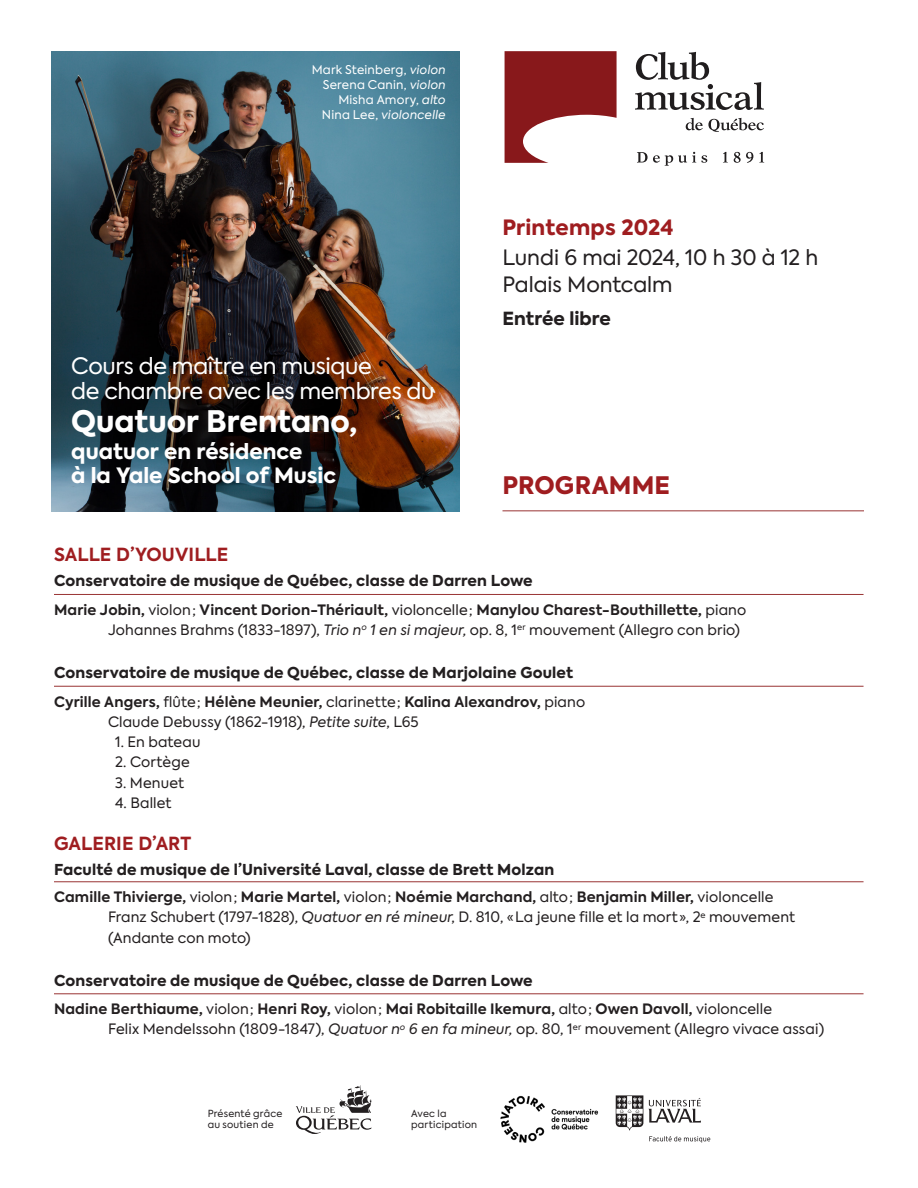
<style>
.page{position:relative;width:918px;height:1188px;background:#fff}
.page>*{position:absolute;margin:0;border:0;box-sizing:border-box;transform-origin:0 0}
.t1{font:800 29.55px "Axiforma";color:#fff}
.t2{font:800 24px "Axiforma";letter-spacing:.005em;color:#9f1d20}
.t3{font:22.5px/25.5px "Axiforma";letter-spacing:-.015em;color:#fff}
.t4{font:800 21px/24px "Axiforma";color:#fff}
.t5{font:21px "Axiforma";letter-spacing:-.005em;color:#231f20}
.t6{font:800 21px "Axiforma";letter-spacing:.005em;color:#9f1d20}
.t7{font:700 18px "Axiforma";letter-spacing:.005em;color:#9f1d20}
.t8{font:800 18px "Axiforma";color:#231f20}
.Courant{font:800 15px "Axiforma";letter-spacing:.01em;color:#231f20}
.Nom_artiste{font:14.25px/20.2px "Axiforma";letter-spacing:.01em;color:#231f20}
.Nom_artiste-2{font:700 14.25px "Axiforma";letter-spacing:.01em;color:#231f20}
.Nom_artiste-3{font:12px "Axiforma";letter-spacing:.015em;color:#fff}
.Nom_artiste-4{font:italic 12px "Axiforma";letter-spacing:.015em;color:#fff}
.t9{font:9.75px/11.2px "Axiforma";letter-spacing:.02em;color:#231f20}
.s1{font-style:italic}
.s2{font-style:normal}
.s3{font-weight:400}
</style>
<div class="page">
<img style="left:51px;top:51px;width:408px;height:460px">
<hr style="left:54px;top:594px;width:810px;height:1px;background:#933">
<hr style="left:54px;top:686px;width:810px;height:1px;background:#933">
<hr style="left:54px;top:881px;width:810px;height:1px;background:#933">
<hr style="left:54px;top:993px;width:810px;height:1px;background:#933">
<svg style="left:296px;top:1085px;width:76px;height:49px"></svg>
<svg style="left:616px;top:1095px;width:94px;height:48px"></svg>
<svg style="left:505px;top:51px;width:112px;height:112px"></svg>
<svg style="left:635px;top:52px;width:129px;height:58px"></svg>
<svg style="left:686px;top:118px;width:78px;height:14px"></svg>
<svg style="left:637px;top:152px;width:70px;height:14px"></svg>
<svg style="left:723px;top:152px;width:5px;height:11px"></svg>
<svg style="left:734px;top:152px;width:19px;height:11px"></svg>
<svg style="left:759px;top:152px;width:5px;height:11px"></svg>
<img style="left:500px;top:1096px;width:99px;height:47px">
<hr style="left:502px;top:510px;width:362px;height:1px;background:#933">
<p class="Nom_artiste-3" style="left:312px;top:62px;width:135px">Mark Steinberg, <span class="s1">violon</span></p>
<p class="Nom_artiste-3" style="left:323px;top:77px;width:124px">Serena Canin, <span class="s1">violon</span></p>
<p class="Nom_artiste-3" style="left:338px;top:92px;width:109px">Misha Amory, <span class="s1">alto</span></p>
<p class="Nom_artiste-4" style="left:322px;top:107px;width:125px"><span class="s2">Nina Lee,</span> violoncelle</p>
<p class="t3" style="left:71px;top:353px;width:365px">Cours de maître en musique<br>de chambre avec les membres du</p>
<p class="t1" style="left:71px;top:401px;width:288px">Quatuor Brentano,</p>
<p class="t4" style="left:71px;top:440px;width:266px">quatuor en résidence<br>à la Yale School of Music</p>
<p class="t7" style="left:54px;top:542px;width:176px">SALLE D’YOUVILLE</p>
<p class="t6" style="left:502px;top:212px;width:173px">Printemps 2024</p>
<p class="t5" style="left:502px;top:244px;width:317px">Lundi 6 mai 2024, 10 h 30 à 12 h</p>
<p class="t5" style="left:502px;top:271px;width:172px">Palais Montcalm</p>
<p class="t8" style="left:502px;top:306px;width:110px">Entrée libre</p>
<p class="t2" style="left:502px;top:469px;width:169px">PROGRAMME</p>
<p class="Courant" style="left:54px;top:570px;width:480px">Conservatoire de musique de Québec, classe de Darren Lowe</p>
<p class="Nom_artiste-2" style="left:54px;top:600px;width:694px">Marie Jobin, <span class="s3">violon ;</span> Vincent Dorion-Thériault, <span class="s3">violoncelle ;</span> Manylou Charest-Bouthillette, <span class="s3">piano</span></p>
<p class="Nom_artiste" style="left:108px;top:620px;width:633px">Johannes Brahms (1833-1897), <span class="s1">Trio n</span><sup>o</sup> <span class="s1">1 en si majeur,</span> op. 8, 1<sup>er</sup> mouvement (Allegro con brio)</p>
<p class="Courant" style="left:54px;top:662px;width:521px">Conservatoire de musique de Québec, classe de Marjolaine Goulet</p>
<p class="Nom_artiste-2" style="left:54px;top:692px;width:533px">Cyrille Angers, <span class="s3">flûte ;</span> Hélène Meunier, <span class="s3">clarinette ;</span> Kalina Alexandrov, <span class="s3">piano</span></p>
<p class="Nom_artiste" style="left:108px;top:712px;width:312px">Claude Debussy (1862-1918), <span class="s1">Petite suite</span>, L65</p>
<p class="Nom_artiste" style="left:115px;top:732px;width:87px">1. En bateau</p>
<p class="Nom_artiste" style="left:115px;top:752px;width:76px">2. Cortège</p>
<p class="Nom_artiste" style="left:115px;top:772px;width:71px">3. Menuet</p>
<p class="Nom_artiste" style="left:115px;top:793px;width:58px">4. Ballet</p>
<p class="t7" style="left:54px;top:831px;width:139px">GALERIE D’ART</p>
<p class="Courant" style="left:54px;top:859px;width:502px">Faculté de musique de l’Université Laval, classe de Brett Molzan</p>
<p class="Nom_artiste-2" style="left:54px;top:887px;width:721px">Camille Thivierge, <span class="s3">violon ;</span> Marie Martel, <span class="s3">violon ;</span> Noémie Marchand, <span class="s3">alto ;</span> Benjamin Miller, <span class="s3">violoncelle</span></p>
<p class="Nom_artiste" style="left:108px;top:907px;width:689px">Franz Schubert (1797-1828), <span class="s1">Quatuor en ré mineur</span>, D. 810, « La jeune fille et la mort », 2<sup>e</sup> mouvement (Andante con moto)</p>
<p class="Courant" style="left:54px;top:970px;width:480px">Conservatoire de musique de Québec, classe de Darren Lowe</p>
<p class="Nom_artiste-2" style="left:54px;top:999px;width:720px">Nadine Berthiaume, <span class="s3">violon ;</span> Henri Roy, <span class="s3">violon ;</span> Mai Robitaille Ikemura, <span class="s3">alto ;</span> Owen Davoll, <span class="s3">violoncelle</span></p>
<p class="Nom_artiste" style="left:108px;top:1019px;width:718px">Felix Mendelssohn (1809-1847), <span class="s1">Quatuor n</span><sup>o</sup> <span class="s1">6 en fa mineur,</span> op. 80, 1<sup>er</sup> mouvement (Allegro vivace assai)</p>
<p class="t9" style="left:208px;top:1108px;width:76px">Présenté grâce au soutien de</p>
<p class="t9" style="left:411px;top:1108px;width:68px">Avec la participation</p>
</div>
